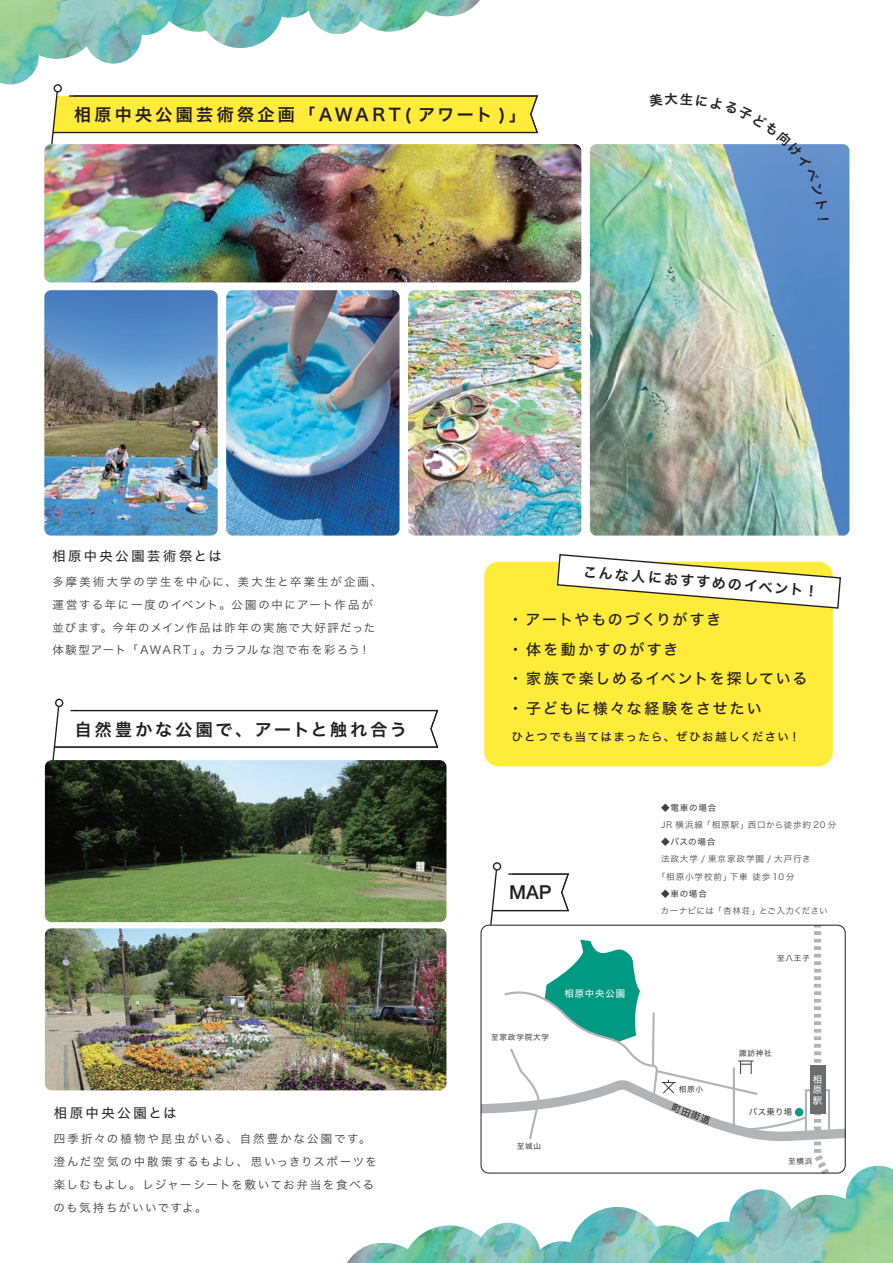
<style>
.page{position:relative;width:893px;height:1263px;background:#fff}
.page>*{position:absolute;margin:0;border:0;box-sizing:border-box;transform-origin:0 0}
.t1{font:500 19.2px "Helvetica Neue";color:#231f20}
.t2{font:16.95px "Hiragino Sans W6";letter-spacing:.185em;color:#231f20}
.t3{font:14.85px/29.7px "Hiragino Sans W5";letter-spacing:.13em;color:#231f20}
.t4{font:14.1px "Hiragino Sans W6";color:#231f20}
.t5{font:13.35px "Hiragino Sans W4";letter-spacing:.185em;color:#231f20}
.t6{font:13.2px "Hiragino Sans W4";letter-spacing:.2em;color:#231f20}
.t7{font:11.55px/23px "Hiragino Sans W3";letter-spacing:.145em;color:#3e3e3f}
.t8{font:11.4px/22.6px "Hiragino Sans W3";letter-spacing:.14em;color:#3e3e3f}
.t9{font:11.4px "Hiragino Sans W5";letter-spacing:.12em;color:#231f20}
.t10{font:9.45px/10.4px "Hiragino Sans W4";letter-spacing:.1em;color:#fff;text-align:justify}
.t11{font:9.45px "Hiragino Sans W4";color:#231f20}
.t12{font:8.55px/17.2px "Hiragino Sans W3";letter-spacing:.1em;color:#4b4c4d}
.t13{font:8.55px "Hiragino Sans W3";letter-spacing:.05em;color:#4b4c4d}
.t14{font:8.55px "Hiragino Sans W4";letter-spacing:.07em;color:#3e3e3f}
.t15{font:8.4px "Hiragino Sans W4";letter-spacing:.035em;color:#3e3e3f}
.t16{font:7.65px "Hiragino Sans W4";letter-spacing:.1em;color:#3e3e3f}
.s1{font-family:"Koz Go Pr 6 N"}
</style>
<div class="page">
<img style="left:0;top:0;width:480px;height:84px">
<div style="left:484px;top:562px;width:349px;height:204px;background:#ffeb3a;border-radius:14px"></div>
<svg style="left:556px;top:554px;width:285px;height:55px"></svg>
<div style="left:54px;top:84px;width:8px;height:9px;border:1px solid #231f20;border-radius:50%"></div>
<svg style="left:51px;top:90px;width:488px;height:54px"></svg>
<img style="left:44px;top:144px;width:537px;height:138px">
<img style="left:590px;top:144px;width:259px;height:392px">
<img style="left:408px;top:290px;width:173px;height:246px">
<img style="left:226px;top:290px;width:173px;height:246px">
<img style="left:347px;top:1166px;width:546px;height:97px">
<img style="left:44px;top:290px;width:174px;height:246px">
<svg style="left:52px;top:705px;width:387px;height:55px"></svg>
<div style="left:55px;top:699px;width:8px;height:8px;border:1px solid #231f20;border-radius:50%"></div>
<div style="left:493px;top:862px;width:8px;height:8px;border:1px solid #231f20;border-radius:50%"></div>
<svg style="left:481px;top:868px;width:364px;height:305px"></svg>
<img style="left:45px;top:760px;width:401px;height:162px">
<img style="left:45px;top:928px;width:401px;height:162px">
<svg style="left:649px;top:144px;width:179px;height:66px;background:#89b3c3"></svg>
<svg style="left:818px;top:217px;width:11px;height:3px"></svg>
<h2 class="t2" style="left:74px;top:99px;width:454px">相原中央公園芸術祭企画「AWART( アワート )」</h2>
<p class="t6" style="left:52px;top:544px;width:171px">相原中央公園芸術祭とは</p>
<p class="t8" style="left:52px;top:570px;width:332px">多摩美術大学の学生を中心に、美大生と卒業生が企画、運営する年に一度のイベント。公園の中にアート作品が並びます。今年のメイン作品は昨年の実施で大好評だった体験型アート「AWART」。カラフルな泡で布を彩ろう！</p>
<h2 class="t2" style="left:75px;top:714px;width:333px">自然豊かな公園で、アートと触れ合う</h2>
<p class="t5" style="left:54px;top:1101px;width:124px">相原中央公園とは</p>
<p class="t7" style="left:53px;top:1126px;width:325px">四季折々の植物や昆虫がいる、自然豊かな公園です。澄んだ空気の中散策するもよし、思いっきりスポーツを楽しむもよし。レジャーシートを敷いてお弁当を食べるのも気持ちがいいですよ。</p>
<p class="t4" style="left:585px;top:558px;width:233px;rotate:5deg">こんな人におすすめのイベント !</p>
<h3 class="t3" style="left:508px;top:603px;width:301px">・アートやものづくりがすき<br>・体を動かすのがすき<br>・家族で楽しめるイベントを探している・子どもに様々な経験をさせたい</h3>
<p class="t9" style="left:512px;top:726px;width:290px">ひとつでも当てはまったら、ぜひお越しください！</p>
<h1 class="t1" style="left:509px;top:877px;width:44px">MAP</h1>
<p class="t16" style="left:491px;top:1030px;width:60px">至家政学院大学</p>
<p class="t10" style="left:564px;top:988px;width:62px">相原中央公園</p>
<p class="t16" style="left:517px;top:1139px;width:26px">至城山</p>
<p class="t14" style="left:661px;top:800px;width:57px"><span class="s1">◆</span>電車の場合</p>
<p class="t12" style="left:661px;top:815px;width:177px">JR 横浜線「相原駅」西口から徒歩約 20 分</p>
<p class="t14" style="left:661px;top:834px;width:56px"><span class="s1">◆</span>バスの場合</p>
<p class="t12" style="left:657px;top:850px;width:156px;text-indent:4px">法政大学 / 東京家政学園 / 大戸行き「相原小学校前」下車 徒歩 10 分</p>
<p class="t14" style="left:661px;top:886px;width:48px"><span class="s1">◆</span>車の場合</p>
<p class="t13" style="left:661px;top:903px;width:169px">カーナビには「杏林荘」とご入力ください</p>
<p class="t16" style="left:777px;top:951px;width:34px">至八王子</p>
<p class="t16" style="left:679px;top:1082px;width:26px">相原小</p>
<p class="t11" style="left:675px;top:1099px;width:42px;rotate:20deg">町田街道</p>
<p class="t16" style="left:739px;top:1046px;width:34px">諏訪神社</p>
<p class="t15" style="left:749px;top:1104px;width:45px">バス乗り場</p>
<p class="t10" style="left:813px;top:1073px;width:11px">相原駅</p>
<p class="t16" style="left:788px;top:1154px;width:26px">至横浜</p>
</div>
